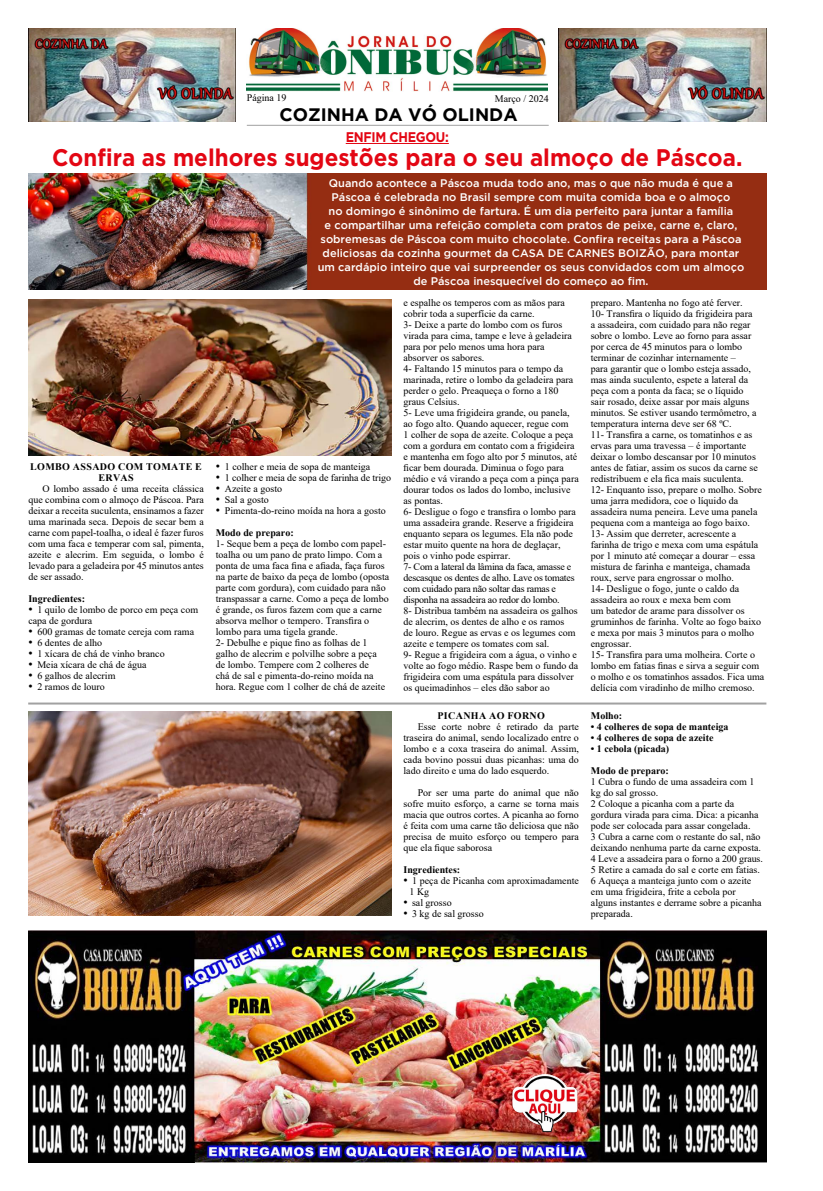
<style>
.page{position:relative;width:823px;height:1191px;background:#fff}
.page>*{position:absolute;margin:0;border:0;box-sizing:border-box;transform-origin:0 0}
.t1{font:700 24px "Gotham";color:#e30613;scale:.93 1}
.t2{font:700 18px "Gotham";color:#000}
.t3{font:700 14px "Gotham";letter-spacing:-.025em;color:#e30613;scale:.9 1}
.t4{font:500 11px/14px "Gotham";color:#fff;text-align:center}
.t5{font:10px/11px "Times New Roman";color:#000}
.t6{font:700 10px "Times New Roman";color:#000}
.t7{font:700 10px/11px "Times New Roman";letter-spacing:.035em;color:#000;text-align:center}
.s1{font-size:12px}
</style>
<div class="page">
<img style="left:28px;top:173px;width:737px;height:116px">
<hr style="left:345px;top:143px;width:103px;height:1px;background:#e30613">
<img style="left:28px;top:930px;width:737px;height:232px">
<img style="left:247px;top:29px;width:300px;height:63px">
<hr style="left:247px;top:125px;width:301px;height:1px;background:#a1a1a1">
<img style="left:28px;top:28px;width:207px;height:94px">
<img style="left:558px;top:28px;width:207px;height:94px">
<img style="left:511px;top:1072px;width:67px;height:63px">
<hr style="left:28px;top:702px;width:738px;height:2px;background:#a1a1a1">
<img style="left:28px;top:299px;width:363px;height:156px">
<img style="left:28px;top:711px;width:363px;height:205px">
<p class="t5" style="left:247px;top:92px;width:41px">Página 19</p>
<p class="t5" style="left:494px;top:93px;width:55px">Março / 2024</p>
<h2 class="t2" style="left:279px;top:105px;width:239px">COZINHA DA VÓ OLINDA</h2>
<h3 class="t3" style="left:345px;top:128px;width:116px">ENFIM CHEGOU:</h3>
<h1 class="t1" style="left:52px;top:142px;width:743px">Confira as melhores sugestões para o seu almoço de Páscoa.</h1>
<p class="t7" style="left:30px;top:460px;width:173px">LOMBO ASSADO COM TOMATE E<br>ERVAS</p>
<p class="t5" style="left:28px;top:482px;width:177px;text-align:justify;text-indent:14px">O lombo assado é uma receita clássica que combina com o almoço de Páscoa. Para deixar a receita suculenta, ensinamos a fazer uma marinada seca. Depois de secar bem a carne com papel-toalha, o ideal é fazer furos com uma faca e temperar com sal, pimenta, azeite e alecrim. Em seguida, o lombo é levado para a geladeira por 45 minutos antes de ser assado.</p>
<p class="t6" style="left:28px;top:591px;width:58px">Ingredientes:</p>
<p class="t5" style="left:28px;top:603px;width:171px"><span class="s1">•</span> 1 quilo de lombo de porco em peça com capa de gordura</p>
<p class="t5" style="left:28px;top:625px;width:167px"><span class="s1">•</span> 600 gramas de tomate cereja com rama</p>
<p class="t5" style="left:28px;top:636px;width:75px"><span class="s1">•</span> 6 dentes de alho</p>
<p class="t5" style="left:28px;top:647px;width:138px"><span class="s1">•</span> 1 xícara de chá de vinho branco</p>
<p class="t5" style="left:28px;top:658px;width:120px"><span class="s1">•</span> Meia xícara de chá de água</p>
<p class="t5" style="left:28px;top:669px;width:89px"><span class="s1">•</span> 6 galhos de alecrim</p>
<p class="t5" style="left:28px;top:680px;width:78px"><span class="s1">•</span> 2 ramos de louro</p>
<p class="t4" style="left:317px;top:176px;width:428px">Quando acontece a Páscoa muda todo ano, mas o que não muda é que a Páscoa é celebrada no Brasil sempre com muita comida boa e o almoço<br>no domingo é sinônimo de fartura. É um dia perfeito para juntar a família<br>e compartilhar uma refeição completa com pratos de peixe, carne e, claro, sobremesas de Páscoa com muito chocolate. Confira receitas para a Páscoa deliciosas da cozinha gourmet da CASA DE CARNES BOIZÃO, para montar um cardápio inteiro que vai surpreender os seus convidados com um almoço de Páscoa inesquecível do começo ao fim.</p>
<p class="t5" style="left:216px;top:461px;width:156px"><span class="s1">•</span> 1 colher e meia de sopa de manteiga</p>
<p class="t5" style="left:216px;top:472px;width:177px"><span class="s1">•</span> 1 colher e meia de sopa de farinha de trigo</p>
<p class="t5" style="left:216px;top:483px;width:68px"><span class="s1">•</span> Azeite a gosto</p>
<p class="t5" style="left:216px;top:494px;width:54px"><span class="s1">•</span> Sal a gosto</p>
<p class="t5" style="left:216px;top:505px;width:171px"><span class="s1">•</span> Pimenta-do-reino moída na hora a gosto</p>
<p class="t6" style="left:216px;top:525px;width:79px">Modo de preparo:</p>
<p class="t5" style="left:216px;top:538px;width:175px">1- Seque bem a peça de lombo com papel&shy;toalha ou um pano de prato limpo. Com a ponta de uma faca fina e afiada, faça furos na parte de baixo da peça de lombo (oposta parte com gordura), com cuidado para não transpassar a carne. Como a peça de lombo é grande, os furos fazem com que a carne absorva melhor o tempero. Transfira o lombo para uma tigela grande.<br>2- Debulhe e pique fino as folhas de 1 galho de alecrim e polvilhe sobre a peça<br>de lombo. Tempere com 2 colheres de<br>chá de sal e pimenta-do-reino moída na hora. Regue com 1 colher de chá de azeite</p>
<p class="t5" style="left:403px;top:297px;width:177px">e espalhe os temperos com as mãos para cobrir toda a superfície da carne.<br>3- Deixe a parte do lombo com os furos virada para cima, tampe e leve à geladeira para por pelo menos uma hora para absorver os sabores.<br>4- Faltando 15 minutos para o tempo da marinada, retire o lombo da geladeira para perder o gelo. Preaqueça o forno a 180 graus Celsius.<br>5- Leve uma frigideira grande, ou panela, ao fogo alto. Quando aquecer, regue com<br>1 colher de sopa de azeite. Coloque a peça com a gordura em contato com a frigideira e mantenha em fogo alto por 5 minutos, até ficar bem dourada. Diminua o fogo para médio e vá virando a peça com a pinça para dourar todos os lados do lombo, inclusive as pontas.<br>6- Desligue o fogo e transfira o lombo para uma assadeira grande. Reserve a frigideira enquanto separa os legumes. Ela não pode estar muito quente na hora de deglaçar, pois o vinho pode espirrar.<br>7- Com a lateral da lâmina da faca, amasse e descasque os dentes de alho. Lave os tomates com cuidado para não soltar das ramas e disponha na assadeira ao redor do lombo.<br>8- Distribua também na assadeira os galhos de alecrim, os dentes de alho e os ramos<br>de louro. Regue as ervas e os legumes com azeite e tempere os tomates com sal.<br>9- Regue a frigideira com a água, o vinho e volte ao fogo médio. Raspe bem o fundo da frigideira com uma espátula para dissolver os queimadinhos – eles dão sabor ao</p>
<p class="t7" style="left:437px;top:709px;width:109px">PICANHA AO FORNO</p>
<p class="t5" style="left:403px;top:720px;width:177px;text-align:justify;text-indent:14px">Esse corte nobre é retirado da parte traseira do animal, sendo localizado entre o lombo e a coxa traseira do animal. Assim, cada bovino possui duas picanhas: uma do lado direito e uma do lado esquerdo.</p>
<p class="t5" style="left:403px;top:786px;width:177px;text-align:justify;text-indent:14px">Por ser uma parte do animal que não sofre muito esforço, a carne se torna mais macia que outros cortes. A picanha ao forno é feita com uma carne tão deliciosa que não precisa de muito esforço ou tempero para que ela fique saborosa</p>
<p class="t6" style="left:403px;top:862px;width:58px">Ingredientes:</p>
<p class="t5" style="left:409px;top:874px;width:171px;text-indent:-6px"><span class="s1">•</span> 1 peça de Picanha com aproximadamente<br>1 Kg</p>
<p class="t5" style="left:403px;top:896px;width:50px"><span class="s1">•</span> sal grosso</p>
<p class="t5" style="left:403px;top:907px;width:82px"><span class="s1">•</span> 3 kg de sal grosso</p>
<p class="t5" style="left:590px;top:297px;width:175px">preparo. Mantenha no fogo até ferver.<br>10- Transfira o líquido da frigideira para<br>a assadeira, com cuidado para não regar sobre o lombo. Leve ao forno para assar por cerca de 45 minutos para o lombo terminar de cozinhar internamente –<br>para garantir que o lombo esteja assado, mas ainda suculento, espete a lateral da peça com a ponta da faca; se o líquido<br>sair rosado, deixe assar por mais alguns minutos. Se estiver usando termômetro, a temperatura interna deve ser 68 ºC.<br>11- Transfira a carne, os tomatinhos e as ervas para uma travessa – é importante deixar o lombo descansar por 10 minutos antes de fatiar, assim os sucos da carne se redistribuem e ela fica mais suculenta.<br>12- Enquanto isso, prepare o molho. Sobre uma jarra medidora, coe o líquido da assadeira numa peneira. Leve uma panela pequena com a manteiga ao fogo baixo.<br>13- Assim que derreter, acrescente a farinha de trigo e mexa com uma espátula por 1 minuto até começar a dourar – essa mistura de farinha e manteiga, chamada roux, serve para engrossar o molho.<br>14- Desligue o fogo, junte o caldo da assadeira ao roux e mexa bem com<br>um batedor de arame para dissolver os gruminhos de farinha. Volte ao fogo baixo e mexa por mais 3 minutos para o molho engrossar.<br>15- Transfira para uma molheira. Corte o lombo em fatias finas e sirva a seguir com o molho e os tomatinhos assados. Fica uma delícia com viradinho de milho cremoso.</p>
<p class="t6" style="left:590px;top:708px;width:33px">Molho:</p>
<p class="t6" style="left:590px;top:719px;width:139px">• 4 colheres de sopa de manteiga</p>
<p class="t6" style="left:590px;top:730px;width:124px">• 4 colheres de sopa de azeite</p>
<p class="t6" style="left:590px;top:741px;width:80px">• 1 cebola (picada)</p>
<p class="t6" style="left:590px;top:763px;width:79px">Modo de preparo:</p>
<p class="t5" style="left:590px;top:775px;width:173px">1 Cubra o fundo de uma assadeira com 1 kg do sal grosso.<br>2 Coloque a picanha com a parte da gordura virada para cima. Dica: a picanha pode ser colocada para assar congelada.<br>3 Cubra a carne com o restante do sal, não deixando nenhuma parte da carne exposta.<br>4 Leve a assadeira para o forno a 200 graus.<br>5 Retire a camada do sal e corte em fatias.<br>6 Aqueça a manteiga junto com o azeite em uma frigideira, frite a cebola por alguns instantes e derrame sobre a picanha preparada.</p>
</div>
